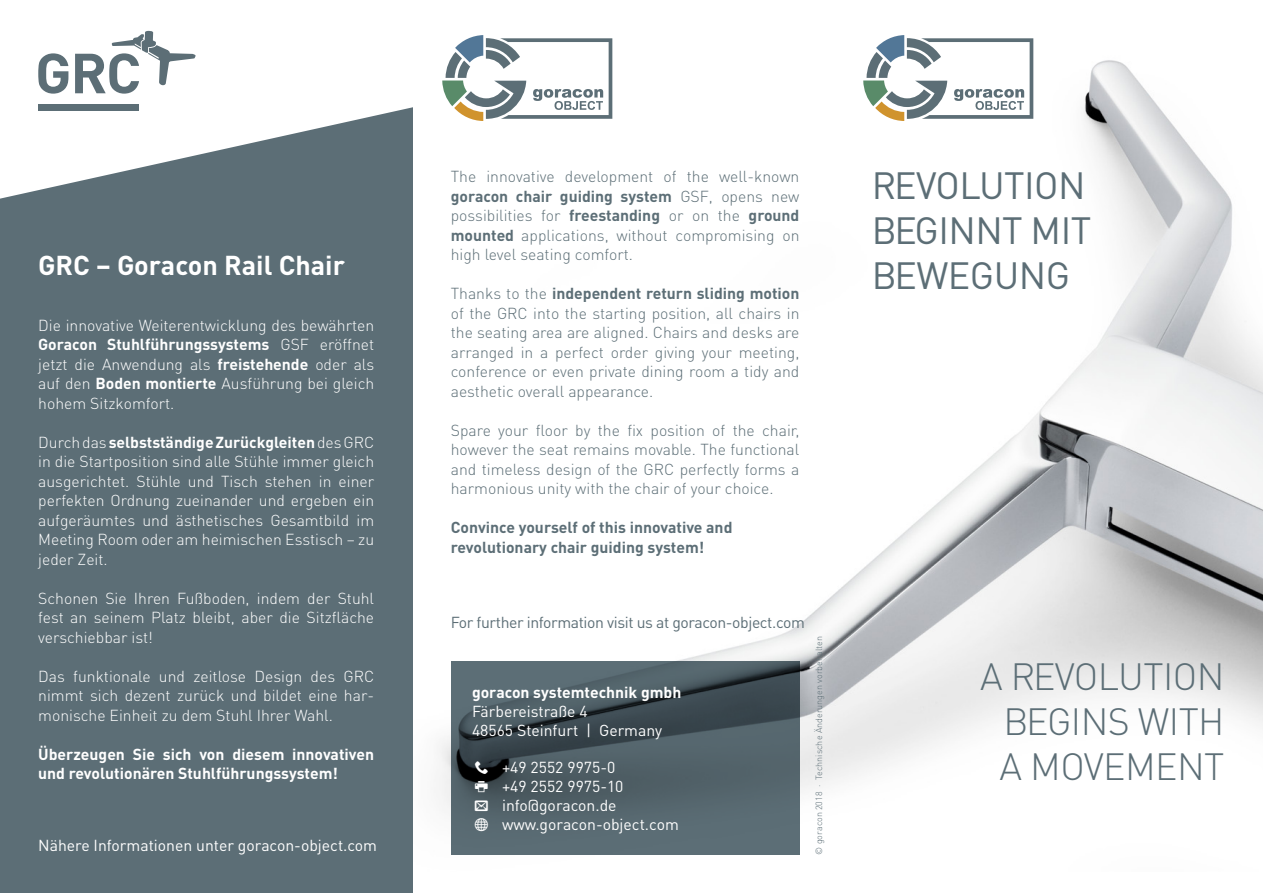
<style>
.page{position:relative;width:1263px;height:893px;background:#fff}
.page>*{position:absolute;margin:0;border:0;box-sizing:border-box;transform-origin:0 0}
.t1{font:300 37.5px/45px "DIN Pro";letter-spacing:-.015em;color:#5c6e76;text-align:justify}
.t2{font:37.5px/45px "DIN Pro";letter-spacing:-.015em;color:#5c6e76}
.t3{font:700 27px "DIN Pro";color:#fff}
.t4{font:18px/18.9px "Sarala";color:#fff;text-align:justify}
.t5{font:300 15.75px/19.5px "DIN Pro";color:#fff;text-align:justify}
.t6{font:300 15.75px/19.5px "DIN Pro";color:#5c6e76;text-align:justify}
.t7{font:15.75px/18.9px "DIN Pro";color:#fff}
.t8{font:700 15.75px/19.5px "DIN Pro";color:#fff}
.t9{font:700 15.75px/19.5px "DIN Pro";color:#5c6e76}
.t10{font:15.75px "DIN Pro";letter-spacing:-.025em;color:#5c6e76}
.t11{font:300 9px "DIN Pro";color:#5c6e76}
.s1{font-weight:700}
</style>
<div class="page">
<img style="left:439px;top:38px;width:824px;height:817px">
<div style="left:0;top:0;width:413px;height:893px;background:#5c6e76"></div>
<svg style="left:0;top:0;width:413px;height:199px;fill:#fff"></svg>
<svg style="left:451px;top:661px;width:348px;height:194px;background:#4d5d64"></svg>
<svg style="left:863px;top:35px;width:170px;height:86px"></svg>
<svg style="left:442px;top:35px;width:170px;height:86px"></svg>
<svg style="left:38px;top:53px;width:30px;height:41px"></svg>
<div style="left:38px;top:104px;width:101px;height:6px;background:#5c6e76"></div>
<svg style="left:75px;top:31px;width:121px;height:63px"></svg>
<h2 class="t3" style="left:38px;top:247px;width:308px">GRC – Goracon Rail Chair</h2>
<p class="t5" style="left:38px;top:315px;width:337px">Die innovative Weiterentwicklung des bewährten <span class="s1">Goracon Stuhlführungssystems</span> GS F eröffnet jetzt die Anwendung als <span class="s1">freistehende</span> oder als auf den <span class="s1">Boden montierte</span> Ausführung bei gleich hohem Sitzkomfort.</p>
<p class="t5" style="left:38px;top:432px;width:337px">Durch das <span class="s1">selbstständige Zurückgleiten</span> des G RC in die Startposition sind alle Stühle immer gleich ausgerichtet. Stühle und Tisch stehen in einer perfekten Ordnung zueinander und ergeben ein aufgeräumtes und ästhetisches Gesamtbild im M eeting Room oder am heimischen Esstisch – zu jeder Zeit.</p>
<p class="t5" style="left:38px;top:588px;width:337px">Schonen Sie I hren Fußboden, indem der Stuhl fest an seinem Platz bleibt, aber die Sitzfläche verschiebbar ist!</p>
<p class="t5" style="left:38px;top:666px;width:337px">Das funktionale und zeitlose Design des G RC nimmt sich dezent zurück und bildet eine har&shy;monische Einheit zu dem Stuhl I hrer Wahl.</p>
<p class="t8" style="left:38px;top:744px;width:337px">Überzeugen Sie sich von diesem innovativen und revolutionären Stuhlführungssystem!</p>
<p class="t7" style="left:38px;top:835px;width:340px">Nähere I nformationen unter goracon-object.com</p>
<p class="t6" style="left:451px;top:166px;width:350px">The innovative development of the well-known <span class="s1">goracon chair guiding system</span> GS F, opens new possibilities for <span class="s1">freestanding</span> or on the <span class="s1">ground mounted</span> applications, without compromising on high level seating comfort.</p>
<p class="t6" style="left:451px;top:283px;width:350px">Thanks to the <span class="s1">independent return sliding motion </span>of the G RC into the starting position, all chairs in the seating area are aligned. Chairs and desks are arranged in a perfect order giving your meeting, conference or even private dining room a tidy and aesthetic overall appearance.</p>
<p class="t6" style="left:451px;top:420px;width:350px">Spare your floor by the fix position of the chair, however the seat remains movable. The functional and timeless design of the G RC perfectly forms a harmonious unity with the chair of your choice.</p>
<p class="t9" style="left:451px;top:517px;width:283px">Convince yourself of this innovative and revolutionary chair guiding system!</p>
<p class="t10" style="left:451px;top:611px;width:356px">For further information visit us at goracon-object.com</p>
<p class="t8" style="left:472px;top:682px;width:211px">goracon systemtechnik gmbh</p>
<p class="t7" style="left:472px;top:701px;width:192px">Färbereistraße 4<br>48565 Steinfurt | Germany</p>
<p class="t7" style="left:502px;top:757px;width:178px">+49 2552 9975-0<br>+49 2552 9975-10 info@goracon.de www.goracon-object.com</p>
<p class="t4" style="left:475px;top:758px;width:19px">ऄ आ इ ई</p>
<p class="t11" style="left:813px;top:855px;width:220px;rotate:-90deg">© goracon 2018 · Technische Änderungen vorbehalten</p>
<h1 class="t2" style="left:872px;top:161px;width:221px">Revolution beginnt mit<br>Bewegung</h1>
<h1 class="t1" style="left:999px;top:652px;width:226px;text-indent:-19px">A Revolution Begins with a movement</h1>
</div>
